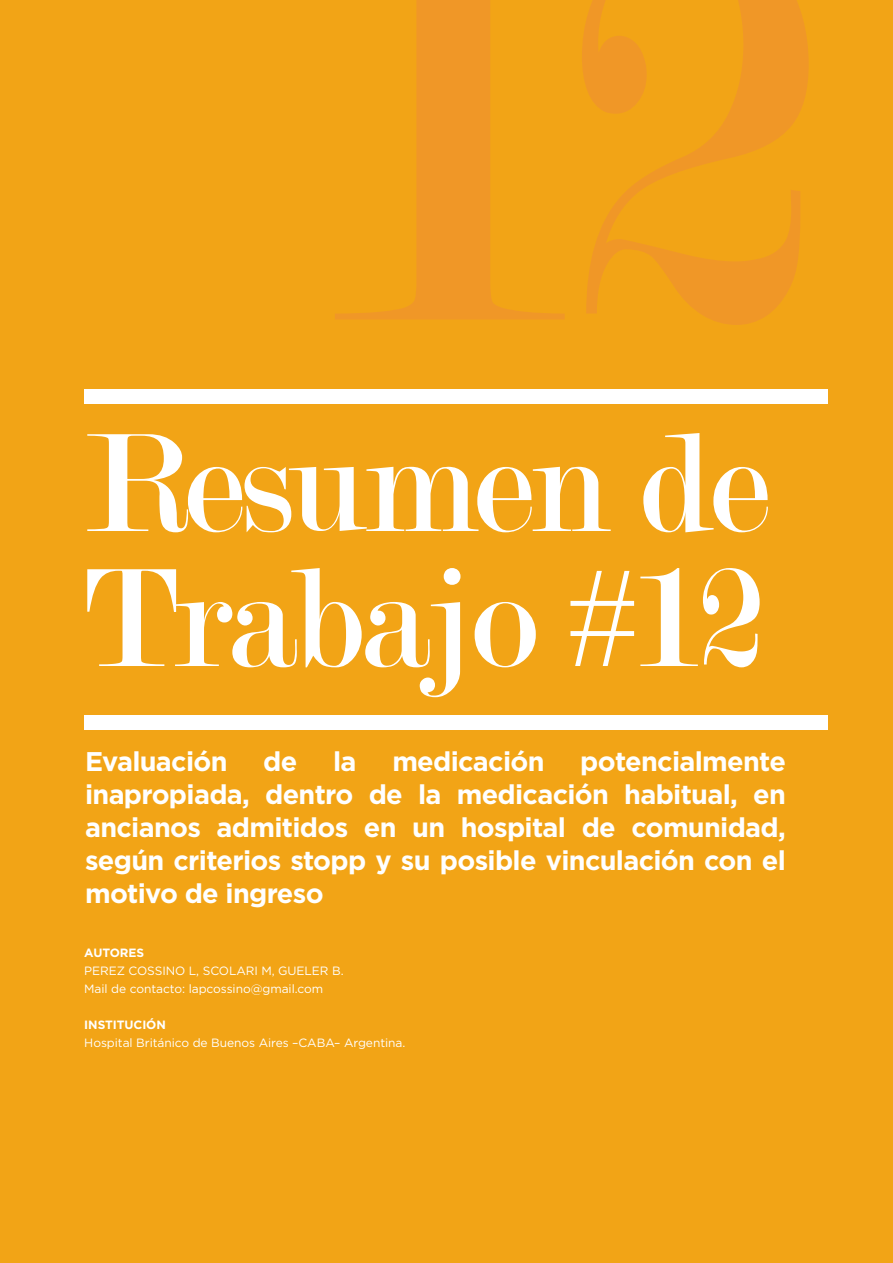
<style>
.page{position:relative;width:893px;height:1263px;background:#f2a416}
.page>*{position:absolute;margin:0;border:0;box-sizing:border-box;transform-origin:0 0}
.t1{font:150px/135px "Modern";letter-spacing:-.025em;color:#fff}
.t2{font:700 27px/33px "Gotham";letter-spacing:-.025em;color:#fff;text-align:justify}
.t3{font:12px/18px "Gotham";letter-spacing:-.005em;color:#fff}
.t4{font:700 12px "Gotham";letter-spacing:-.005em;color:#fff}
</style>
<div class="page">
<div style="left:84px;top:389px;width:743px;height:15px;background:#fff"></div>
<div style="left:84px;top:715px;width:743px;height:15px;background:#fff"></div>
<h1 class="t1" style="left:84px;top:418px;width:687px">Resumen de<br>Trabajo #12</h1>
<p class="t2" style="left:85px;top:745px;width:144px">Evaluación</p>
<p class="t2" style="left:263px;top:745px;width:36px">de</p>
<p class="t2" style="left:333px;top:745px;width:25px">la</p>
<p class="t2" style="left:392px;top:745px;width:154px">medicación</p>
<p class="t2" style="left:85px;top:745px;width:702px;text-indent:495px">potencialmente inapropiada, dentro de la medicación habitual, en ancianos admitidos en un hospital de comunidad, según criterios stopp y su posible vinculación con el motivo de ingreso</p>
<p class="t4" style="left:84px;top:945px;width:61px">AUTORES</p>
<p class="t3" style="left:84px;top:962px;width:261px">PEREZ COSSINO L, SCOLARI M, GUELER B.<br>Mail de contacto: lapcossino@gmail.com</p>
<p class="t4" style="left:84px;top:1017px;width:83px">INSTITUCIÓN</p>
<p class="t3" style="left:84px;top:1034px;width:323px">Hospital Británico de Buenos Aires –CABA– Argentina.</p>
</div>
